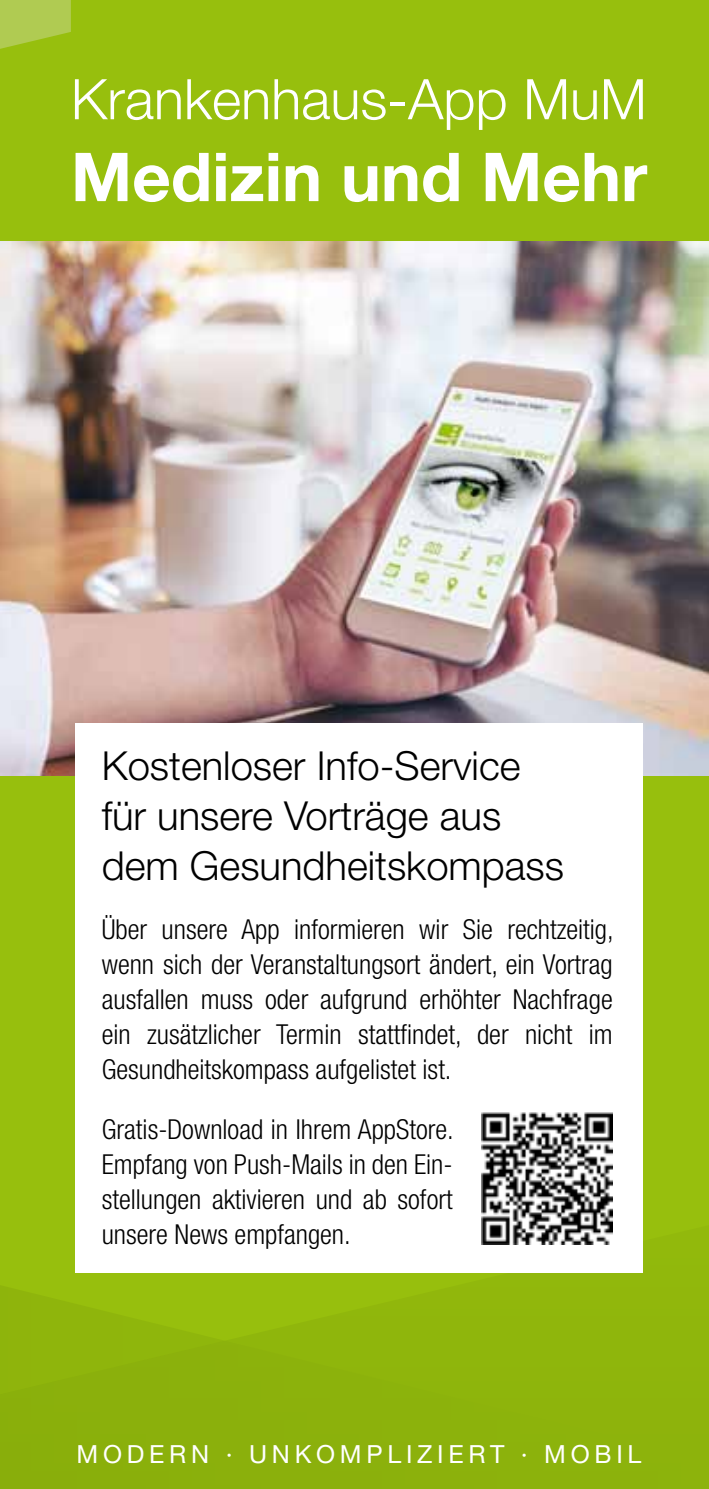
<style>
.page{position:relative;width:709px;height:1489px;background:#fff}
.page>*{position:absolute;margin:0;border:0;box-sizing:border-box;transform-origin:0 0}
.t1{font:700 67.5px "Helvetica Neue";color:#fff}
.t2{font:300 56px "Helvetica Neue";color:#fff}
.t3{font:300 40px/50px "Helvetica Neue";color:#000}
.t4{font:300 condensed 27.5px/35px "Helvetica Neue";color:#000;text-align:justify}
.t5{font:25px "Helvetica Neue";color:#fff}
</style>
<div class="page">
<div style="left:0;top:0;width:709px;height:1488px;background:linear-gradient(to right,#94bb0d,#94bb0d)"></div>
<img style="left:0;top:241px;width:709px;height:534px">
<div style="left:76px;top:723px;width:567px;height:549px;background:#fff"></div>
<img style="left:481px;top:1112px;width:131px;height:132px">
<svg style="left:0;top:0;width:71px;height:49px;background:#abc845"></svg>
<h2 class="t2" style="left:71px;top:65px;width:577px">Krankenhaus-App MuM</h2>
<h1 class="t1" style="left:71px;top:135px;width:578px">Medizin und Mehr</h1>
<h3 class="t3" style="left:102px;top:739px;width:464px">Kostenloser Info-Service für unsere Vorträge aus dem Gesundheitskompass</h3>
<p class="t4" style="left:102px;top:911px;width:513px">Über unsere App informieren wir Sie rechtzeitig, wenn sich der Veranstaltungsort ändert, ein Vortrag ausfallen muss oder aufgrund erhöhter Nachfrage ein zusätzlicher Termin stattfindet, der nicht im Gesundheitskompass aufgelistet ist.</p>
<p class="t4" style="left:102px;top:1111px;width:353px">Gratis-Download in Ihrem AppStore.<br>Empfang von Push-Mails in den Ein&shy;stellungen aktivieren und ab sofort unsere News empfangen.</p>
<p class="t5" style="left:77px;top:1438px;width:23px">MODERN</p>
<p class="t5" style="left:226px;top:1438px;width:69px">· UNKOM</p>
<p class="t5" style="left:366px;top:1438px;width:88px">PLI ZIER</p>
<p class="t5" style="left:490px;top:1438px;width:75px">T · MOBIL</p>
</div>
